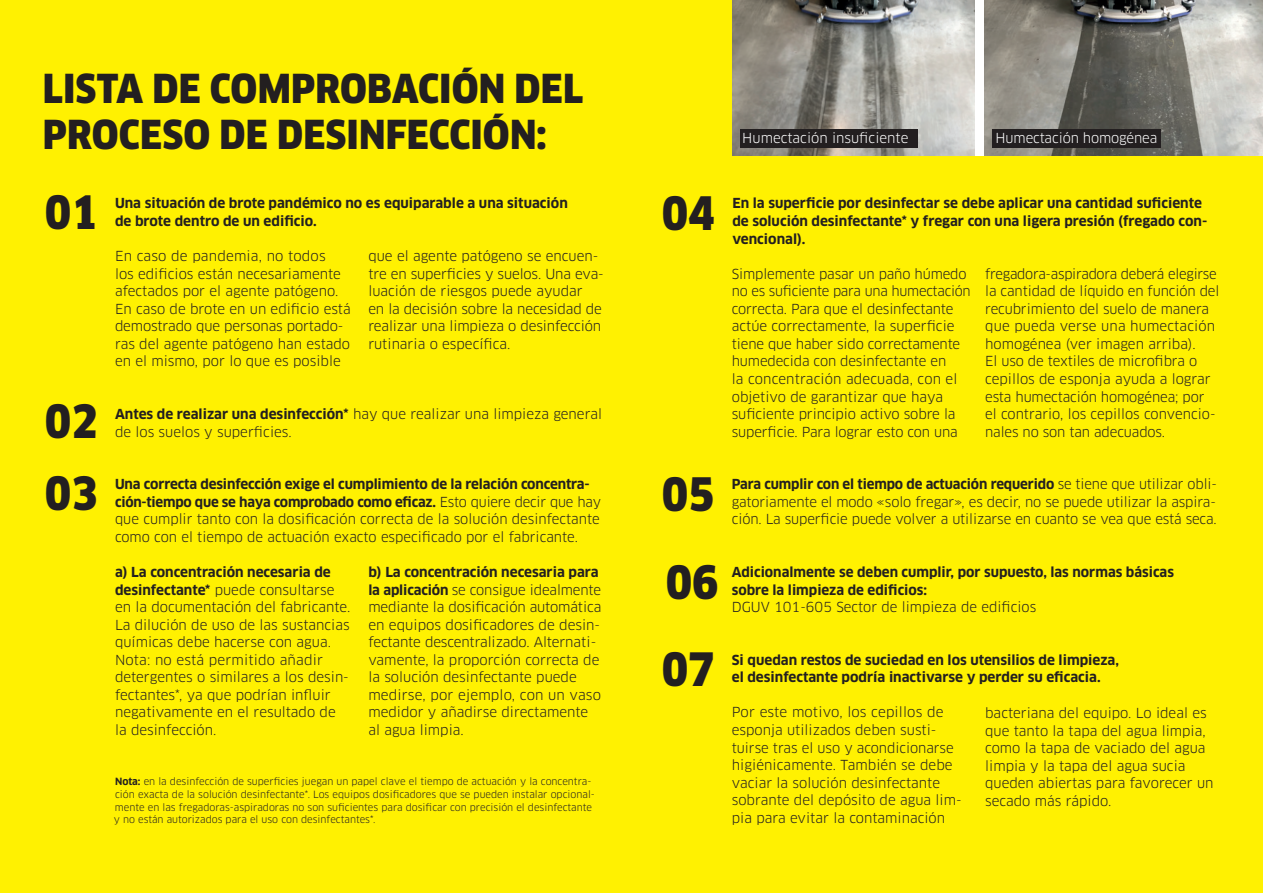
<style>
.page{position:relative;width:1263px;height:893px;background:#fff101}
.page>*{position:absolute;margin:0;border:0;box-sizing:border-box;transform-origin:0 0}
.t1{font:900 45px/87.4px "Clan Pro Narr";color:#231f20}
.t2{font:900 39px/46px "Clan Pro Narr";color:#231f20}
.t3{font:13.5px/17.5px "Clan Pro";color:#231f20}
.t4{font:700 13.5px/17.5px "Clan Pro";color:#231f20}
.t5{font:13.5px "Clan Pro";letter-spacing:-.01em;color:#fff}
.t6{font:9.75px/12.6px "Clan Pro";color:#231f20}
.s1{font-weight:700}
</style>
<div class="page">
<img style="left:984px;top:0;width:279px;height:156px">
<img style="left:732px;top:0;width:244px;height:156px">
<div style="left:976px;top:0;width:8px;height:156px;background:#fff"></div>
<div style="left:993px;top:129px;width:168px;height:18px;background:#231f20"></div>
<div style="left:740px;top:129px;width:177px;height:18px;background:#231f20"></div>
<h2 class="t2" style="left:43px;top:66px;width:542px">LISTA DE COMPROBACIÓN DEL<br>PROCESO DE DESINFECCIÓN:</h2>
<h1 class="t1" style="left:45px;top:169px;width:55px">01</h1>
<h1 class="t1" style="left:45px;top:386px;width:55px;line-height:71.2px">02<br>03</h1>
<p class="t4" style="left:115px;top:195px;width:454px">Una situación de brote pandémico no es equiparable a una situación de brote dentro de un edificio.</p>
<p class="t3" style="left:115px;top:247px;width:237px">En caso de pandemia, no todos<br>los edificios están necesariamente afectados por el agente patógeno.<br>En caso de brote en un edificio está demostrado que personas portado&shy;ras del agente patógeno han estado en el mismo, por lo que es posible</p>
<p class="t3" style="left:368px;top:247px;width:237px">que el agente patógeno se encuen&shy;tre en superficies y suelos. Una eva&shy;luación de riesgos puede ayudar<br>en la decisión sobre la necesidad de realizar una limpieza o desinfección rutinaria o específica.</p>
<p class="t3" style="left:115px;top:405px;width:488px;line-height:18px"><span class="s1">Antes de realizar una desinfección*</span> hay que realizar una limpieza general de los suelos y superficies.</p>
<p class="t3" style="left:115px;top:475px;width:487px"><span class="s1">Una correcta desinfección exige el cumplimiento de la relación concentra&shy;ción-tiempo que se haya comprobado como eficaz.</span> Esto quiere decir que hay que cumplir tanto con la dosificación correcta de la solución desinfectante como con el tiempo de actuación exacto especificado por el fabricante.</p>
<p class="t3" style="left:115px;top:563px;width:237px"><span class="s1">a) La concentración necesaria de desinfectante*</span> puede consultarse en la documentación del fabricante.<br>La dilución de uso de las sustancias químicas debe hacerse con agua.<br>Nota: no está permitido añadir detergentes o similares a los desin&shy;fectantes*, ya que podrían influir negativamente en el resultado de la desinfección.</p>
<p class="t3" style="left:368px;top:563px;width:234px"><span class="s1">b) La concentración necesaria para la aplicación</span> se consigue idealmente mediante la dosificación automática en equipos dosificadores de desin&shy;fectante descentralizado. Alternati&shy;vamente, la proporción correcta de la solución desinfectante puede medirse, por ejemplo, con un vaso medidor y añadirse directamente al agua limpia.</p>
<p class="t6" style="left:114px;top:775px;width:483px"><span class="s1">Nota:</span> en la desinfección de superficies juegan un papel clave el tiempo de actuación y la concentra&shy;ción exacta de la solución desinfectante*. Los equipos dosificadores que se pueden instalar opcional&shy;mente en las fregadoras-aspiradoras no son suficientes para dosificar con precisión el desinfectante y no están autorizados para el uso con desinfectantes*.</p>
<p class="t5" style="left:742px;top:130px;width:168px">Humectación insuficiente</p>
<p class="t5" style="left:996px;top:130px;width:163px">Humectación homogénea</p>
<h1 class="t1" style="left:662px;top:170px;width:55px">04</h1>
<p class="t4" style="left:732px;top:195px;width:476px">En la superficie por desinfectar se debe aplicar una cantidad suficiente de solución desinfectante* y fregar con una ligera presión (fregado con&shy;vencional).</p>
<p class="t3" style="left:732px;top:265px;width:240px">Simplemente pasar un paño húmedo no es suficiente para una humectación correcta. Para que el desinfectante actúe correctamente, la superficie tiene que haber sido correctamente humedecida con desinfectante en<br>la concentración adecuada, con el objetivo de garantizar que haya suficiente principio activo sobre la superficie. Para lograr esto con una</p>
<p class="t3" style="left:985px;top:265px;width:236px">fregadora-aspiradora deberá elegirse la cantidad de líquido en función del recubrimiento del suelo de manera que pueda verse una humectación homogénea (ver imagen arriba).<br>El uso de textiles de microfibra o cepillos de esponja ayuda a lograr esta humectación homogénea; por el contrario, los cepillos convencio&shy;nales no son tan adecuados.</p>
<h1 class="t1" style="left:662px;top:451px;width:58px;text-align:justify">05<br>06<br>07</h1>
<p class="t3" style="left:732px;top:475px;width:486px"><span class="s1">Para cumplir con el tiempo de actuación requerido</span> se tiene que utilizar obli-- gatoriamente el modo «solo fregar», es decir, no se puede utilizar la aspira&shy;ción. La superficie puede volver a utilizarse en cuanto se vea que está seca.</p>
<p class="t4" style="left:732px;top:563px;width:444px">Adicionalmente se deben cumplir, por supuesto, las normas básicas sobre la limpieza de edificios:</p>
<p class="t3" style="left:732px;top:598px;width:306px">DGUV 101-605 Sector de limpieza de edificios</p>
<p class="t4" style="left:732px;top:651px;width:389px">Si quedan restos de suciedad en los utensilios de limpieza, el desinfectante podría inactivarse y perder su eficacia.</p>
<p class="t3" style="left:732px;top:704px;width:231px">Por este motivo, los cepillos de esponja utilizados deben susti&shy;tuirse tras el uso y acondicionarse higiénicamente. También se debe vaciar la solución desinfectante sobrante del depósito de agua lim&shy;pia para evitar la contaminación</p>
<p class="t3" style="left:985px;top:704px;width:230px">bacteriana del equipo. Lo ideal es que tanto la tapa del agua limpia, como la tapa de vaciado del agua limpia y la tapa del agua sucia queden abiertas para favorecer un secado más rápido.</p>
</div>
